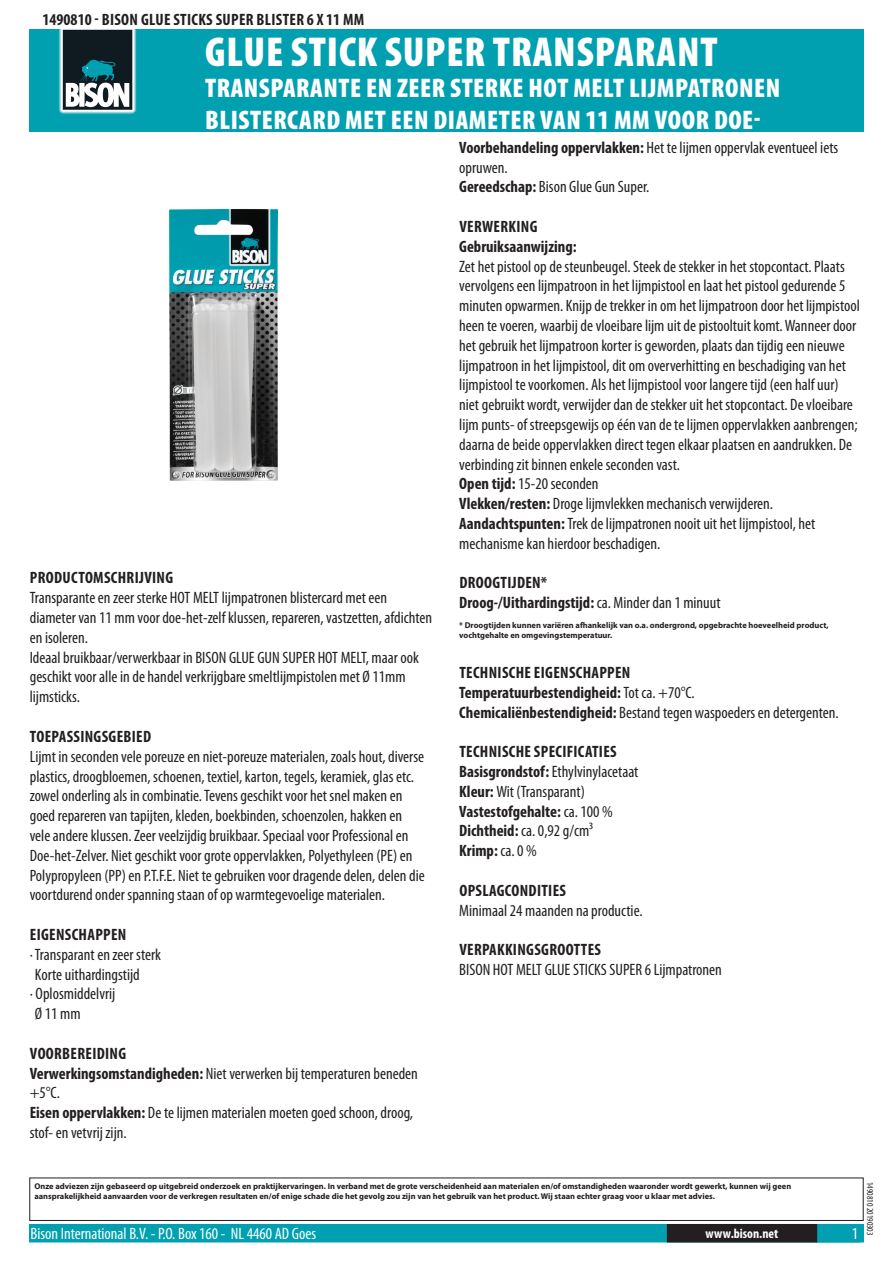
<style>
.page{position:relative;width:893px;height:1263px;background:#fff}
.page>*{position:absolute;margin:0;border:0;box-sizing:border-box;transform-origin:0 0}
.t1{font:900 condensed 42px "Myriad Pro";letter-spacing:.02em;color:#fff}
.t2{font:900 condensed 27px/32.4px "Myriad Pro";letter-spacing:.02em;color:#fff}
.t3{font:condensed 16.5px/19.8px "Myriad Pro";color:#231f20}
.t4{font:700 condensed 16.5px/19.8px "Myriad Pro";letter-spacing:.02em;color:#231f20}
.t5{font:condensed 16.5px "Myriad Pro";color:#fff}
.t6{font:700 condensed 13.5px "Myriad Pro";color:#fff}
.t7{font:condensed 9px "Myriad Pro";color:#231f20}
.t8{font:700 8.4px/10.1px "Myriad Pro";color:#231f20}
.s1{font-weight:700}
.s2{font-weight:400}
</style>
<div class="page">
<div style="left:30px;top:1225px;width:833px;height:17px;background:#00a0b0"></div>
<div style="left:29px;top:1224px;width:835px;height:18px;border:2px solid #00a0b0"></div>
<div style="left:816px;top:1224px;width:44px;height:18px;border:2px solid #00a0b0"></div>
<div style="left:668px;top:1225px;width:148px;height:17px;background:#231f20"></div>
<div style="left:667px;top:1224px;width:150px;height:18px;border:2px solid #231f20"></div>
<div style="left:29px;top:1177px;width:835px;height:44px;border:1px solid #231f20"></div>
<div style="left:30px;top:30px;width:834px;height:102px;background:#00a0b0"></div>
<svg style="left:59px;top:30px;width:78px;height:84px;background:#516970"></svg>
<img style="left:169px;top:209px;width:109px;height:272px">
<p class="t4" style="left:43px;top:9px;width:323px">1490810 - Bison Glue Sticks Super Blister 6 x 11 mm</p>
<h1 class="t1" style="left:205px;top:25px;width:513px">GLUE STICK SUPER TRANSPARANT</h1>
<h2 class="t2" style="left:205px;top:71px;width:577px">TRANSPARANTE EN ZEER STERKE HOT MELT LIJMPATRONEN<br>BLISTERCARD MET EEN DIAMETER VAN 11 MM VOOR DOE-</h2>
<p class="t4" style="left:30px;top:568px;width:144px">Productomschrijving</p>
<p class="t3" style="left:30px;top:588px;width:404px">Transparante en zeer sterke HOT MELT lijmpatronen blistercard met een diameter van 11 mm voor doe-het-zelf klussen, repareren, vastzetten, afdichten en isoleren.<br>Ideaal bruikbaar/verwerkbaar in BISON GLUE GUN SUPER HOT MELT, maar ook geschikt voor alle in de handel verkrijgbare smeltlijmpistolen met Ø 11mm lijmsticks.</p>
<p class="t4" style="left:30px;top:726px;width:121px">Toepassingsgebied</p>
<p class="t3" style="left:30px;top:746px;width:396px">Lijmt in seconden vele poreuze en niet-poreuze materialen, zoals hout, diverse plastics, droogbloemen, schoenen, textiel, karton, tegels, keramiek, glas etc. zowel onderling als in combinatie. Tevens geschikt voor het snel maken en goed repareren van tapijten, kleden, boekbinden, schoenzolen, hakken en vele andere klussen. Zeer veelzijdig bruikbaar. Speciaal voor Professional en Doe-het-Zelver. Niet geschikt voor grote oppervlakken, Polyethyleen (PE) en Polypropyleen (PP) en P.T.F.E. Niet te gebruiken voor dragende delen, delen die voortdurend onder spanning staan of op warmtegevoelige materialen.</p>
<p class="t4" style="left:30px;top:924px;width:98px">Eigenschappen</p>
<p class="t3" style="left:30px;top:944px;width:133px">· Transparant en zeer sterk</p>
<p class="t3" style="left:35px;top:964px;width:106px">Korte uithardingstijd</p>
<p class="t3" style="left:30px;top:984px;width:87px">· Oplosmiddelvrij</p>
<p class="t3" style="left:35px;top:1003px;width:47px">Ø 11 mm</p>
<p class="t3" style="left:30px;top:1043px;width:390px"><span class="s1">Voorbereiding<br>Verwerkingsomstandigheden:</span> Niet verwerken bij temperaturen beneden +5°C.<br><span class="s1">Eisen oppervlakken:</span> De te lijmen materialen moeten goed schoon, droog, stof- en vetvrij zijn.</p>
<p class="t3" style="left:459px;top:137px;width:381px"><span class="s1">Voorbehandeling oppervlakken:</span> Het te lijmen oppervlak eventueel iets opruwen.<br><span class="s1">Gereedschap:</span> Bison Glue Gun Super.</p>
<p class="t4" style="left:459px;top:216px;width:119px">Verwerking<br>Gebruiksaanwijzing:</p>
<p class="t3" style="left:459px;top:256px;width:402px">Zet het pistool op de steunbeugel. Steek de stekker in het stopcontact. Plaats vervolgens een lijmpatroon in het lijmpistool en laat het pistool gedurende 5 minuten opwarmen. Knijp de trekker in om het lijmpatroon door het lijmpistool heen te voeren, waarbij de vloeibare lijm uit de pistooltuit komt. Wanneer door het gebruik het lijmpatroon korter is geworden, plaats dan tijdig een nieuwe lijmpatroon in het lijmpistool, dit om oververhitting en beschadiging van het lijmpistool te voorkomen. Als het lijmpistool voor langere tijd (een half uur) niet gebruikt wordt, verwijder dan de stekker uit het stopcontact. De vloeibare lijm punts- of streepsgewijs op één van de te lijmen oppervlakken aanbrengen; daarna de beide oppervlakken direct tegen elkaar plaatsen en aandrukken. De verbinding zit binnen enkele seconden vast.<br><span class="s1">Open tijd:</span> 15-20 seconden<br><span class="s1">Vlekken/resten:</span> Droge lijmvlekken mechanisch verwijderen.<br><span class="s1">Aandachtspunten:</span> Trek de lijmpatronen nooit uit het lijmpistool, het mechanisme kan hierdoor beschadigen.</p>
<p class="t4" style="left:459px;top:573px;width:263px">Droogtijden*<br>Droog-/Uithardingstijd: <span class="s2">ca. Minder dan 1 minuut</span></p>
<p class="t8" style="left:459px;top:620px;width:371px">* Droogtijden kunnen variëren afhankelijk van o.a. ondergrond, opgebrachte hoeveelheid product, vochtgehalte en omgevingstemperatuur.</p>
<p class="t4" style="left:459px;top:662px;width:381px">Technische eigenschappen<br>Temperatuurbestendigheid: <span class="s2">Tot ca. +70°C.<br></span>Chemicaliënbestendigheid: <span class="s2">Bestand tegen waspoeders en detergenten.</span></p>
<p class="t4" style="left:459px;top:741px;width:181px">Technische specificaties<br>Basisgrondstof: <span class="s2">Ethylvinylacetaat<br></span>Kleur: <span class="s2">Wit (Transparant)<br></span>Vastestofgehalte: <span class="s2">ca. 100 %<br></span>Dichtheid: <span class="s2">ca. 0,92 g/cm³<br></span>Krimp: <span class="s2">ca. 0 %</span></p>
<p class="t4" style="left:459px;top:880px;width:108px">Opslagcondities</p>
<p class="t3" style="left:459px;top:900px;width:185px">Minimaal 24 maanden na productie.</p>
<p class="t4" style="left:459px;top:939px;width:143px">Verpakkingsgroottes</p>
<p class="t3" style="left:459px;top:959px;width:264px">BISON HOT MELT GLUE STICKS SUPER 6 Lijmpatronen</p>
<p class="t8" style="left:34px;top:1181px;width:758px">Onze adviezen zijn gebaseerd op uitgebreid onderzoek en praktijkervaringen. In verband met de grote verscheidenheid aan materialen en/of omstandigheden waaronder wordt gewerkt, kunnen wij geen aansprakelijkheid aanvaarden voor de verkregen resultaten en/of enige schade die het gevolg zou zijn van het gebruik van het product. Wij staan echter graag voor u klaar met advies.</p>
<p class="t5" style="left:31px;top:1224px;width:287px">Bison International B.V. - P.O. Box 160 - NL 4460 AD Goes</p>
<p class="t6" style="left:706px;top:1225px;width:74px">www.bison.net</p>
<p class="t5" style="left:852px;top:1224px;width:8px">1</p>
<p class="t7" style="left:875px;top:1182px;width:55px;rotate:90deg">1490810 20190303</p>
</div>
